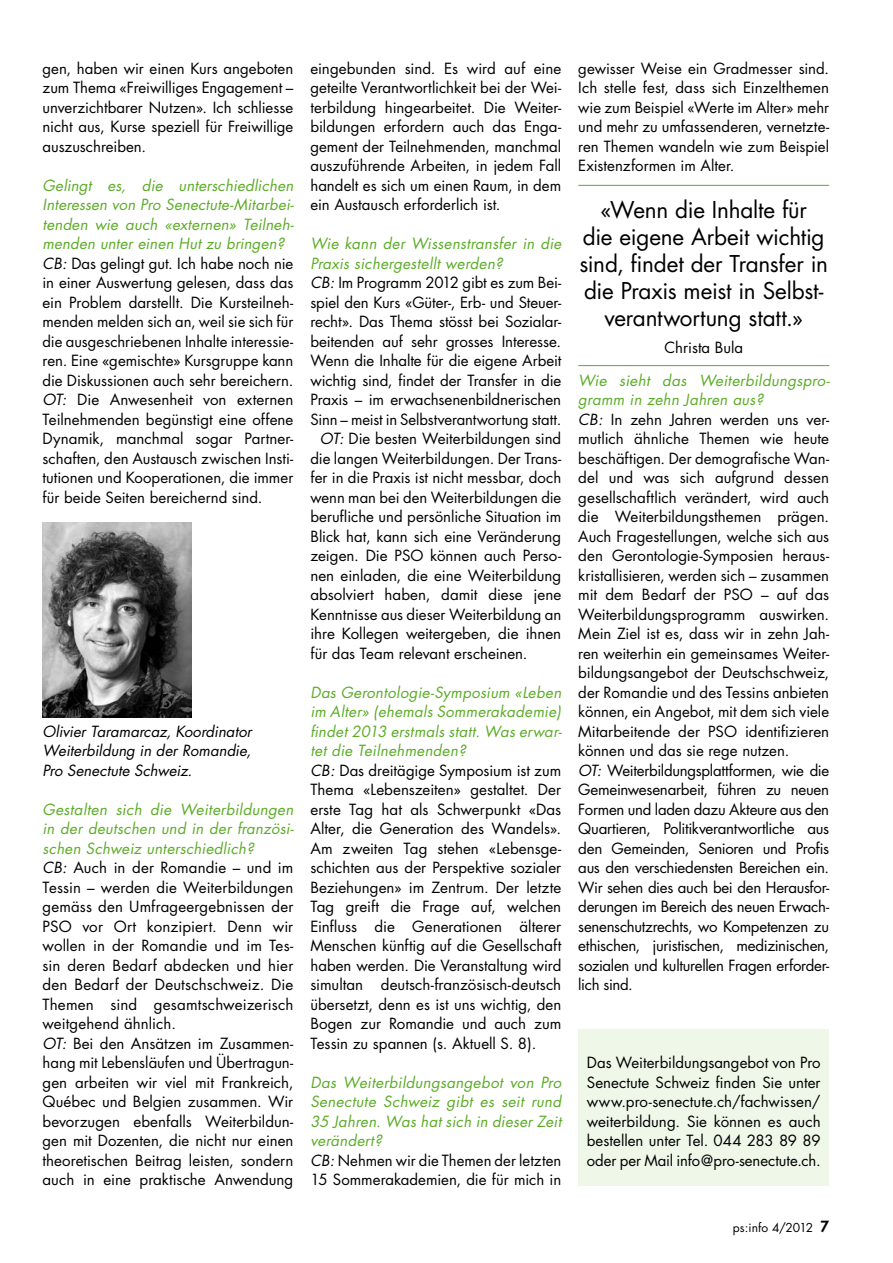
<style>
.page{position:relative;width:893px;height:1263px;background:#fff}
.page>*{position:absolute;margin:0;border:0;box-sizing:border-box;transform-origin:0 0}
.t1{font:22.5px/27px "Futura";letter-spacing:-.01em;color:#000;text-align:center}
.t2{font:15px/19.5px "Futura";color:#000;text-align:justify}
.t3{font:italic 15px/19.5px "Futura";letter-spacing:.02em;color:#5bac26}
.t4{font:italic 15px/19.5px "Futura";color:#000;text-align:justify}
.t5{font:12px "Futura";letter-spacing:-.005em;color:#000}
.s1{font-style:italic;color:#5bac26}
.s2{font-style:italic}
.s3{color:#000}
.s4{font-style:normal;color:#000}
.s5{font-weight:800;font-size:15px}
</style>
<div class="page">
<img style="left:43px;top:522px;width:148px;height:196px">
<hr style="left:578px;top:185px;width:251px;height:1px;background:#5bac26">
<hr style="left:578px;top:365px;width:251px;height:1px;background:#5bac26">
<div style="left:578px;top:1029px;width:251px;height:156px;background:#eff7e9"></div>
<p class="t2" style="left:43px;top:58px;width:252px">gen, haben wir einen Kurs angeboten zum Thema «Freiwilliges Engagement – unverzichtbarer Nutzen». Ich schliesse nicht aus, Kurse speziell für Freiwillige auszuschreiben.</p>
<p class="t2" style="left:43px;top:175px;width:253px;text-align:left"><span class="s1">Gelingt es, die unterschiedlichen Interessen von Pro Senectute-Mitarbei&shy;tenden wie auch «externen» Teilneh&shy;menden unter einen Hut zu bringen?<br></span><span class="s2">CB:</span> Das gelingt gut. Ich habe noch nie in einer Auswertung gelesen, dass das ein Problem darstellt. Die Kursteilneh&shy;menden melden sich an, weil sie sich für die ausgeschriebenen Inhalte interessie&shy;ren. Eine «gemischte» Kursgruppe kann die Diskussionen auch sehr bereichern.<br><span class="s2">OT:</span> Die Anwesenheit von externen Teilnehmenden begünstigt eine offene Dynamik, manchmal sogar Partner&shy;schaften, den Austausch zwischen Insti&shy;tutionen und Kooperationen, die immer für beide Seiten bereichernd sind.</p>
<p class="t4" style="left:43px;top:721px;width:211px">Olivier Taramarcaz, Koordinator Weiterbildung in der Romandie, Pro Senectute Schweiz.</p>
<p class="t2" style="left:43px;top:799px;width:253px;text-align:left"><span class="s1">Gestalten sich die Weiterbildungen in der deutschen und in der französi&shy;schen Schweiz unterschiedlich?<br></span><span class="s2">CB:</span> Auch in der Romandie – und im Tessin – werden die Weiterbildungen gemäss den Umfrageergebnissen der PSO vor Ort konzipiert. Denn wir wollen in der Romandie und im Tes&shy;sin deren Bedarf abdecken und hier den Bedarf der Deutschschweiz. Die Themen sind gesamtschweizerisch weitgehend ähnlich.<br><span class="s2">OT:</span> Bei den Ansätzen im Zusammen&shy;hang mit Lebensläufen und Übertragun&shy;gen arbeiten wir viel mit Frankreich, Québec und Belgien zusammen. Wir bevorzugen ebenfalls Weiterbildun&shy;gen mit Dozenten, die nicht nur einen theoretischen Beitrag leisten, sondern auch in eine praktische Anwendung</p>
<p class="t2" style="left:310px;top:58px;width:252px">eingebunden sind. Es wird auf eine geteilte Verantwortlichkeit bei der Wei&shy;terbildung hingearbeitet. Die Weiter&shy;bildungen erfordern auch das Enga&shy;gement der Teilnehmenden, manchmal auszuführende Arbeiten, in jedem Fall handelt es sich um einen Raum, in dem ein Austausch erforderlich ist.</p>
<p class="t3" style="left:310px;top:234px;width:252px">Wie kann der Wissenstransfer in die</p>
<p class="t3" style="left:310px;top:253px;width:194px">Praxis sichergestellt werden?</p>
<p class="t2" style="left:310px;top:273px;width:252px"><span class="s2">CB:</span> Im Programm 2012 gibt es zum Bei-</p>
<p class="t2" style="left:310px;top:292px;width:252px">spiel den Kurs «Güter-, Erb- und Steuer-</p>
<p class="t2" style="left:310px;top:312px;width:252px">recht». Das Thema stösst bei Sozialar-</p>
<p class="t2" style="left:310px;top:331px;width:252px">beitenden auf sehr grosses Interesse.</p>
<p class="t2" style="left:310px;top:351px;width:252px">Wenn die Inhalte für die eigene Arbeit</p>
<p class="t2" style="left:310px;top:370px;width:252px">wichtig sind, findet der Transfer in die</p>
<p class="t2" style="left:310px;top:390px;width:252px">Praxis – im erwachsenenbildnerischen</p>
<p class="t2" style="left:310px;top:409px;width:252px">Sinn – meist in Selbstverantwortung statt.</p>
<p class="t2" style="left:320px;top:429px;width:243px"><span class="s2">OT:</span> Die besten Weiterbildungen sind</p>
<p class="t2" style="left:310px;top:448px;width:252px">die langen Weiterbildungen. Der Trans-</p>
<p class="t2" style="left:310px;top:468px;width:252px">fer in die Praxis ist nicht messbar, doch</p>
<p class="t2" style="left:310px;top:487px;width:252px">wenn man bei den Weiterbildungen die</p>
<p class="t2" style="left:310px;top:507px;width:252px">berufliche und persönliche Situation im</p>
<p class="t2" style="left:310px;top:526px;width:252px">Blick hat, kann sich eine Veränderung</p>
<p class="t2" style="left:310px;top:546px;width:252px">zeigen. Die PSO können auch Perso-</p>
<p class="t2" style="left:310px;top:565px;width:252px">nen einladen, die eine Weiterbildung</p>
<p class="t2" style="left:310px;top:585px;width:252px">absolviert haben, damit diese jene</p>
<p class="t2" style="left:310px;top:604px;width:252px">Kenntnisse aus dieser Weiterbildung an</p>
<p class="t2" style="left:310px;top:624px;width:252px">ihre Kollegen weitergeben, die ihnen</p>
<p class="t2" style="left:310px;top:643px;width:219px">für das Team relevant erscheinen.</p>
<p class="t2" style="left:310px;top:682px;width:253px;text-align:left"><span class="s1">Das Gerontologie-Symposium «Leben im Alter» (ehemals Sommerakademie) findet 2013 erstmals statt. Was erwar&shy;tet die Teilnehmenden?<br></span><span class="s2">CB:</span> Das dreitägige Symposium ist zum Thema «Lebenszeiten» gestaltet. Der erste Tag hat als Schwerpunkt «Das Alter, die Generation des Wandels».<br>Am zweiten Tag stehen «Lebensge&shy;schichten aus der Perspektive sozialer Beziehungen» im Zentrum. Der letzte Tag greift die Frage auf, welchen Einfluss die Generationen älterer Menschen künftig auf die Gesellschaft haben werden. Die Veranstaltung wird simultan deutsch-französisch-deutsch übersetzt, denn es ist uns wichtig, den Bogen zur Romandie und auch zum Tessin zu spannen (s. Aktuell S. 8).</p>
<p class="t3" style="left:310px;top:1072px;width:252px">Das Weiterbildungsangebot von Pro<br>Senectute Schweiz gibt es seit rund<br>35 Jahren. Was hat sich in dieser Zeit verändert?<br><span class="s3">CB:</span> <span class="s4">Nehmen wir die Themen der letzten<br>15 Sommerakademien, die für mich in</span></p>
<p class="t2" style="left:578px;top:58px;width:252px">gewisser Weise ein Gradmesser sind.<br>Ich stelle fest, dass sich Einzelthemen wie zum Beispiel «Werte im Alter» mehr und mehr zu umfassenderen, vernetzte&shy;ren Themen wandeln wie zum Beispiel Existenzformen im Alter.</p>
<h1 class="t1" style="left:579px;top:196px;width:250px">«Wenn die Inhalte für<br>die eigene Arbeit wichtig sind, findet der Transfer in die Praxis meist in Selbst&shy;verantwortung statt.»</h1>
<p class="t2" style="left:664px;top:337px;width:80px">Christa Bula</p>
<p class="t2" style="left:578px;top:370px;width:253px;text-align:left"><span class="s1">Wie sieht das Weiterbildungspro&shy;gramm in zehn Jahren aus?<br></span><span class="s2">CB:</span> In zehn Jahren werden uns ver&shy;mutlich ähnliche Themen wie heute beschäftigen. Der demografische Wan&shy;del und was sich aufgrund dessen gesellschaftlich verändert, wird auch die Weiterbildungsthemen prägen.<br>Auch Fragestellungen, welche sich aus den Gerontologie-Symposien heraus&shy;kristallisieren, werden sich – zusammen mit dem Bedarf der PSO – auf das Weiterbildungsprogramm auswirken.<br>Mein Ziel ist es, dass wir in zehn Jah&shy;ren weiterhin ein gemeinsames Weiter&shy;bildungsangebot der Deutschschweiz, der Romandie und des Tessins anbieten können, ein Angebot, mit dem sich viele Mitarbeitende der PSO identifizieren können und das sie rege nutzen.<br><span class="s2">OT:</span> Weiterbildungsplattformen, wie die Gemeinwesenarbeit, führen zu neuen Formen und laden dazu Akteure aus den Quartieren, Politikverantwortliche aus den Gemeinden, Senioren und Profis aus den verschiedensten Bereichen ein.<br>Wir sehen dies auch bei den Herausfor&shy;derungen im Bereich des neuen Erwach&shy;senenschutzrechts, wo Kompetenzen zu ethischen, juristischen, medizinischen, sozialen und kulturellen Fragen erforder&shy;lich sind.</p>
<p class="t2" style="left:587px;top:1053px;width:235px">Das Weiterbildungsangebot von Pro Senectute Schweiz finden Sie unter www.pro-senectute.ch/fachwissen/ weiterbildung. Sie können es auch bestellen unter Tel. 044 283 89 89 oder per Mail info@pro-senectute.ch.</p>
<p class="t5" style="left:733px;top:1220px;width:98px">ps:info 4/2012 <span class="s5">7</span></p>
</div>
